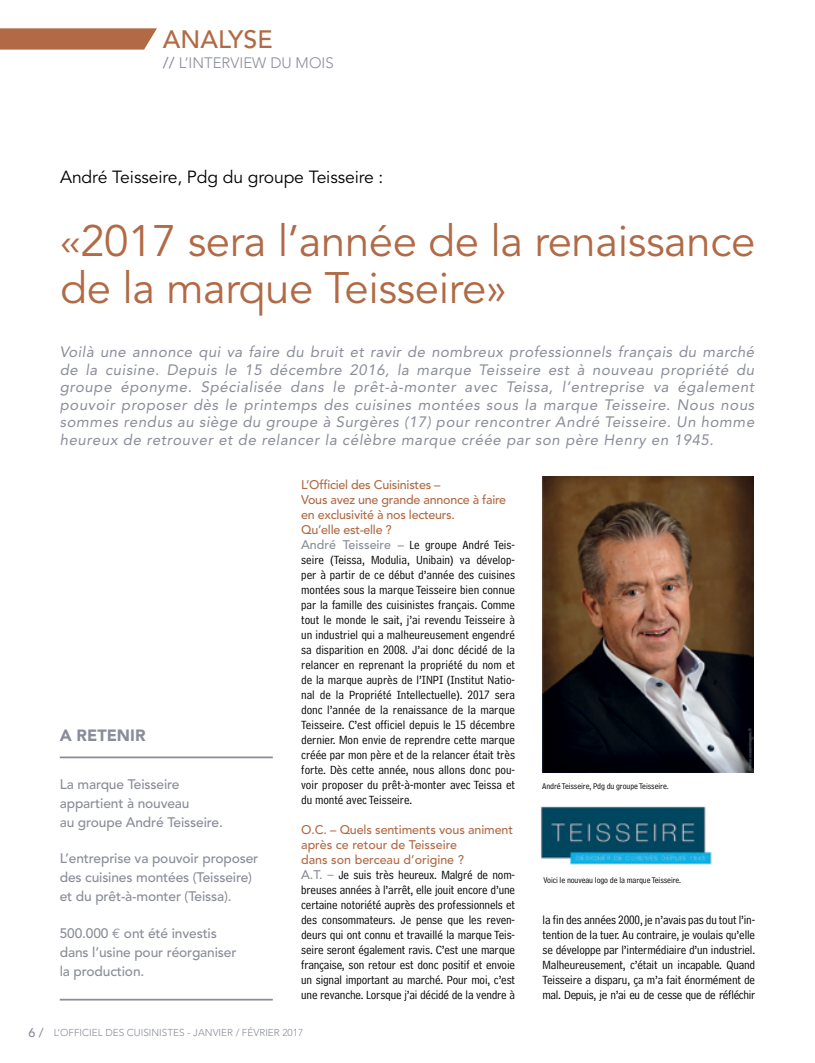
<style>
.page{position:relative;width:815px;height:1063px;background:#fff}
.page>*{position:absolute;margin:0;border:0;box-sizing:border-box;transform-origin:0 0}
.t1{font:43.75px/47.5px "Avenir";letter-spacing:-.01em;color:#b16a45}
.t2{font:500 25px "Avenir";color:#b16a45}
.t3{font:17.5px "Avenir";letter-spacing:-.005em;color:#000}
.t4{font:900 16.25px "Avenir";color:#8a8d99}
.t5{font:italic 15px/17.5px "Avenir";letter-spacing:.04em;color:#8a8d99;text-align:justify}
.t6{font:300 15px "Avenir";color:#8a8d99}
.t7{font:500 13.75px/19px "Avenir";letter-spacing:-.01em;color:#8a8d99}
.t8{font:12.5px/15px "Bell Centennial Address";letter-spacing:-.01em;color:#000;text-align:justify}
.t9{font:500 12.5px/15px "Avenir";letter-spacing:-.02em;color:#b16a45}
.t10{font:500 12.5px/15px "Avenir";color:#b16a45}
.t11{font:300 10px "Avenir";color:#8a8d99}
.t12{font:8.75px "Bell Centennial Address";letter-spacing:-.01em;color:#000}
.s1{font-weight:500}
.s2{font-family:"Bell Centennial Address"}
.s3{font-family:"Avenir";font-weight:500;color:#8a8d99}
.s4{color:#8a8d99}
.s5{font-family:"Euro Mono";font-weight:400}
.s6{font-weight:500;font-size:12.5px}
</style>
<div class="page">
<svg style="left:0;top:28px;width:157px;height:22px;background:#b67452"></svg>
<hr style="left:60px;top:757px;width:213px;height:1px;background:#8a8d99">
<hr style="left:60px;top:999px;width:213px;height:2px;background:#8a8d99">
<img style="left:542px;top:477px;width:211px;height:295px">
<img style="left:540px;top:806px;width:172px;height:59px">
<h2 class="t2" style="left:163px;top:25px;width:111px">ANALYSE</h2>
<p class="t6" style="left:163px;top:54px;width:172px"><span class="s1">//</span> L’INTERVIEW DU MOIS</p>
<h3 class="t3" style="left:60px;top:167px;width:325px">André Teisseire, Pdg du groupe Teisseire :</h3>
<h1 class="t1" style="left:60px;top:218px;width:696px"><span class="s2">«</span>2017 sera l’année de la renaissance de la marque Teisseire»</h1>
<p class="t5" style="left:60px;top:343px;width:696px">Voilà une annonce qui va faire du bruit et ravir de nombreux professionnels français du marché de la cuisine. Depuis le 15 décembre 2016, la marque Teisseire est à nouveau propriété du groupe éponyme. Spécialisée dans le prêt-à-monter avec Teissa, l’entreprise va également pouvoir proposer dès le printemps des cuisines montées sous la marque Teisseire. Nous nous sommes rendus au siège du groupe à Surgères (17) pour rencontrer André Teisseire. Un homme heureux de retrouver et de relancer la célèbre marque créée par son père Henry en 1945.</p>
<p class="t9" style="left:301px;top:478px;width:207px">L’Officiel des Cuisinistes –<br>Vous avez une grande annonce à faire en exclusivité à nos lecteurs.<br>Qu’elle est-elle ?</p>
<p class="t8" style="left:301px;top:538px;width:215px"><span class="s3">André Teisseire –</span> Le groupe André Teis&shy;seire (Teissa, Modulia, Unibain) va dévelop&shy;per à partir de ce début d’année des cuisines montées sous la marque Teisseire bien connue par la famille des cuisinistes français. Comme tout le monde le sait, j’ai revendu Teisseire à un industriel qui a malheureusement engendré sa disparition en 2008. J’ai donc décidé de la relancer en reprenant la propriété du nom et de la marque auprès de l’INPI (Institut Natio&shy;nal de la Propriété Intellectuelle). 2017 sera donc l’année de la renaissance de la marque Teisseire. C’est officiel depuis le 15 décembre dernier. Mon envie de reprendre cette marque créée par mon père et de la relancer était très forte. Dès cette année, nous allons donc pou&shy;voir proposer du prêt-à-monter avec Teissa et du monté avec Teisseire.</p>
<p class="t10" style="left:301px;top:823px;width:213px">O.C. – Quels sentiments vous animent après ce retour de Teisseire<br>dans son berceau d’origine ?</p>
<p class="t8" style="left:301px;top:868px;width:215px"><span class="s3">A.T.</span> <span class="s4">–</span> Je suis très heureux. Malgré de nom&shy;breuses années à l’arrêt, elle jouit encore d’une certaine notoriété auprès des professionnels et des consommateurs. Je pense que les reven&shy;deurs qui ont connu et travaillé la marque Teis&shy;seire seront également ravis. C’est une marque française, son retour est donc positif et envoie un signal important au marché. Pour moi, c’est une revanche. Lorsque j’ai décidé de la vendre à</p>
<h3 class="t4" style="left:60px;top:726px;width:87px">A RETENIR</h3>
<p class="t7" style="left:60px;top:775px;width:165px">La marque Teisseire appartient à nouveau<br>au groupe André Teisseire.</p>
<p class="t7" style="left:60px;top:849px;width:200px">L’entreprise va pouvoir proposer des cuisines montées (Teisseire) et du prêt-à-monter (Teissa).</p>
<p class="t7" style="left:60px;top:924px;width:178px">500.000 <span class="s5">€</span> ont été investis dans l’usine pour réorganiser la production.</p>
<p class="t12" style="left:542px;top:781px;width:128px">André Teisseire, Pdg du groupe Teisseire.</p>
<p class="t12" style="left:543px;top:875px;width:139px">Voici le nouveau logo de la marque Teisseire.</p>
<p class="t8" style="left:543px;top:913px;width:214px">la fin des années 2000, je n’avais pas du tout l’in&shy;tention de la tuer. Au contraire, je voulais qu’elle se développe par l’intermédiaire d’un industriel.<br>Malheureusement, c’était un incapable. Quand Teisseire a disparu, ça m’a fait énormément de mal. Depuis, je n’ai eu de cesse que de réfléchir</p>
<p class="t11" style="left:28px;top:1027px;width:276px"><span class="s6">6 /</span> L’OFFICIEL DES CUISINISTES - JANVIER / FÉVRIER 2017</p>
</div>
